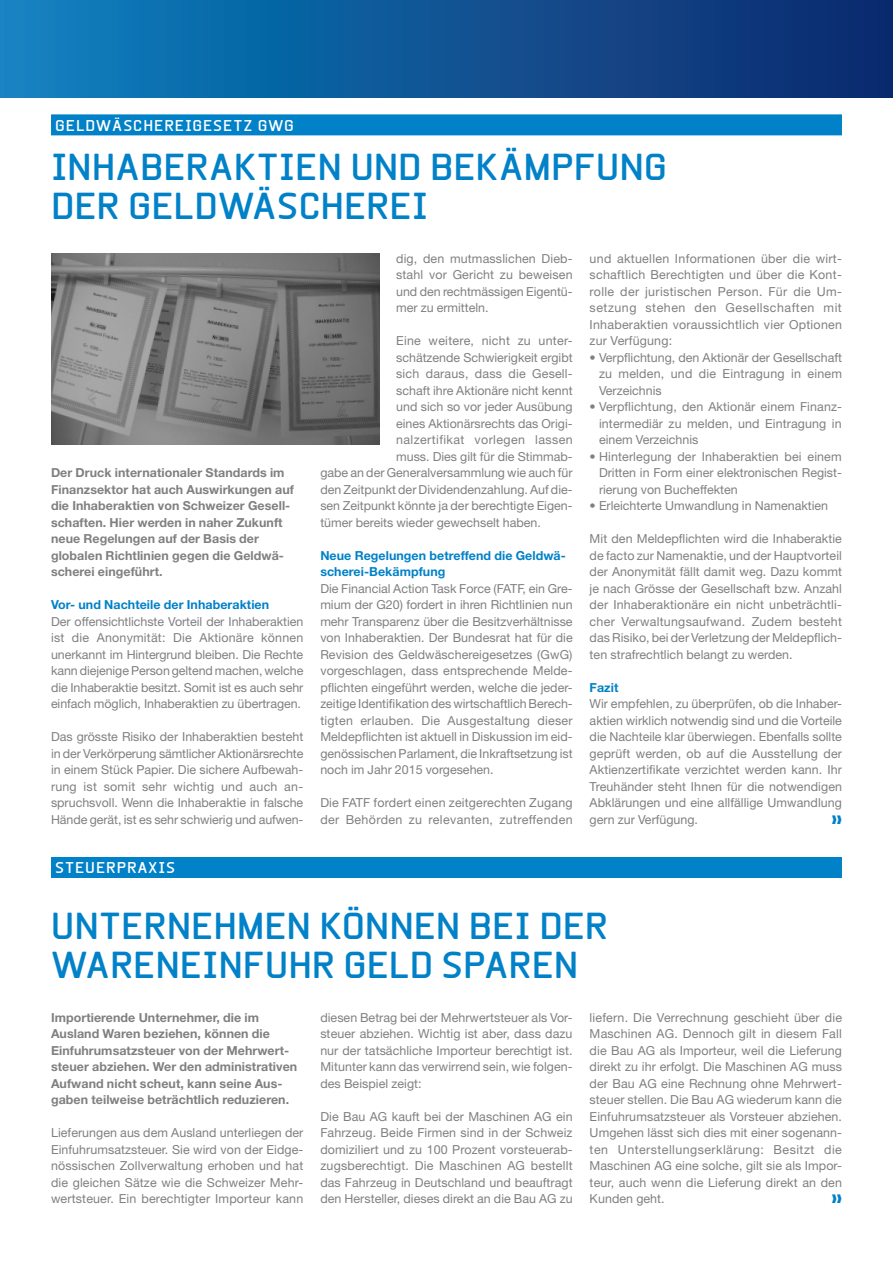
<style>
.page{position:relative;width:893px;height:1263px;background:#fff}
.page>*{position:absolute;margin:0;border:0;box-sizing:border-box;transform-origin:0 0}
.t1{font:700 36px "Beta Sans";letter-spacing:-.005em;color:#0081c8}
.t2{font:700 15px "Beta Sans";letter-spacing:.06em;color:#fff}
.t3{font:12.45px/16.5px "Helvetica Neue LT Std";color:#808083;text-align:justify}
.t4{font:700 12.45px/16.5px "Helvetica Neue LT Std";letter-spacing:.005em;color:#808083}
.t5{font:700 12.45px/16.5px "Helvetica Neue LT Std";letter-spacing:.005em;color:#0081c8}
.t6{font:12.45px "Helvetica Neue LT Std";letter-spacing:.035em;color:#808083}
.t7{font:12.45px "Helvetica Neue LT Std";letter-spacing:.02em;color:#808083}
</style>
<div class="page">
<div style="left:0;top:0;width:893px;height:98px;background:linear-gradient(to right,#0f82c0,#0e286b)"></div>
<div style="left:51px;top:114px;width:791px;height:21px;background:#0081c8"></div>
<div style="left:51px;top:857px;width:791px;height:21px;background:#0081c8"></div>
<img style="left:51px;top:253px;width:328px;height:191px">
<p class="t2" style="left:55px;top:116px;width:110px">GELDWÄSCHERE</p>
<p class="t2" style="left:185px;top:116px;width:29px">IGESE</p>
<p class="t2" style="left:233px;top:116px;width:37px">TZ GWG</p>
<h1 class="t1" style="left:51px;top:146px;width:402px">INHABERAKTIEN UND BEK</h1>
<h1 class="t1" style="left:499px;top:146px;width:170px">ÄMPFUNG</h1>
<h1 class="t1" style="left:51px;top:185px;width:315px">DER GELDWÄSCHERE</h1>
<h1 class="t1" style="left:412px;top:185px;width:18px">I</h1>
<p class="t4" style="left:51px;top:464px;width:245px">Der Druck internationaler Standards im Finanzsektor hat auch Auswirkungen auf die Inhaberaktien von Schweizer Gesell&shy;schaften. Hier werden in naher Zukunft neue Regelungen auf der Basis der globalen Richtlinien gegen die Geldwä&shy;scherei eingeführt.</p>
<p class="t5" style="left:51px;top:596px;width:220px">Vor- und Nachteile der Inhaberaktien</p>
<p class="t3" style="left:51px;top:613px;width:254px">Der offensichtlichste Vorteil der Inhaberaktien ist die Anonymität: Die Aktionäre können unerkannt im Hintergrund bleiben. Die Rechte kann diejenige Person geltend machen, welche die Inhaberaktie besitzt. Somit ist es auch sehr einfach möglich, Inhaberaktien zu übertragen.</p>
<p class="t3" style="left:51px;top:728px;width:254px">Das grösste Risiko der Inhaberaktien besteht in der Verkörperung sämtlicher Aktionärsrechte in einem Stück Papier. Die sichere Aufbewah&shy;rung ist somit sehr wichtig und auch an&shy;spruchsvoll. Wenn die Inhaberaktie in falsche Hände gerät, ist es sehr schwierig und aufwen-</p>
<p class="t2" style="left:55px;top:859px;width:31px">STEUERPR</p>
<p class="t2" style="left:137px;top:859px;width:37px">AXIS</p>
<p class="t3" style="left:396px;top:250px;width:178px">dig, den mutmasslichen Dieb&shy;stahl vor Gericht zu beweisen und den rechtmässigen Eigentü&shy;mer zu ermitteln.</p>
<p class="t7" style="left:396px;top:333px;width:178px">Eine weitere, nicht zu unter-</p>
<p class="t3" style="left:396px;top:349px;width:178px">schätzende Schwierigkeit ergibt</p>
<p class="t3" style="left:396px;top:365px;width:178px">sich daraus, dass die Gesell-</p>
<p class="t3" style="left:396px;top:382px;width:178px">schaft ihre Aktionäre nicht kennt</p>
<p class="t3" style="left:396px;top:398px;width:178px">und sich so vor jeder Ausübung</p>
<p class="t3" style="left:396px;top:415px;width:178px">eines Aktionärsrechts das Origi-</p>
<p class="t6" style="left:396px;top:432px;width:178px">nalzertifikat vorlegen lassen</p>
<p class="t3" style="left:396px;top:448px;width:178px">muss. Dies gilt für die Stimmab-</p>
<p class="t3" style="left:320px;top:464px;width:254px">gabe an der Generalversammlung wie auch für</p>
<p class="t3" style="left:320px;top:481px;width:254px">den Zeitpunkt der Dividendenzahlung. Auf die-</p>
<p class="t3" style="left:320px;top:497px;width:254px">sen Zeitpunkt könnte ja der berechtigte Eigen-</p>
<p class="t3" style="left:320px;top:514px;width:222px">tümer bereits wieder gewechselt haben.</p>
<p class="t5" style="left:320px;top:547px;width:247px">Neue Regelungen betreffend die Geldwä&shy;scherei-Bekämpfung</p>
<p class="t3" style="left:320px;top:580px;width:254px">Die Financial Action Task Force (FATF, ein Gre&shy;mium der G20) fordert in ihren Richtlinien nun mehr Transparenz über die Besitzverhältnisse von Inhaberaktien. Der Bundesrat hat für die Revision des Geldwäschereigesetzes (GwG) vorgeschlagen, dass entsprechende Melde&shy;pflichten eingeführt werden, welche die jeder&shy;zeitige Identifikation des wirtschaftlich Berech&shy;tigten erlauben. Die Ausgestaltung dieser Meldepflichten ist aktuell in Diskussion im eid&shy;genössischen Parlament, die Inkraftsetzung ist noch im Jahr 2015 vorgesehen.</p>
<p class="t3" style="left:320px;top:794px;width:254px">Die FATF fordert einen zeitgerechten Zugang der Behörden zu relevanten, zutreffenden</p>
<p class="t3" style="left:590px;top:250px;width:254px">und aktuellen Informationen über die wirt&shy;schaftlich Berechtigten und über die Kont&shy;rolle der juristischen Person. Für die Um&shy;setzung stehen den Gesellschaften mit Inhaberaktien voraussichtlich vier Optionen zur Verfügung:</p>
<p class="t3" style="left:599px;top:349px;width:244px;text-indent:-9px">• Verpflichtung, den Aktionär der Gesellschaft zu melden, und die Eintragung in einem Verzeichnis</p>
<p class="t3" style="left:599px;top:398px;width:245px;text-indent:-9px">• Verpflichtung, den Aktionär einem Finanz&shy;intermediär zu melden, und Eintragung in einem Verzeichnis</p>
<p class="t3" style="left:599px;top:448px;width:244px;text-indent:-9px">• Hinterlegung der Inhaberaktien bei einem Dritten in Form einer elektronischen Regist&shy;rierung von Bucheffekten</p>
<p class="t3" style="left:590px;top:497px;width:240px">• Erleichterte Umwandlung in Namenaktien</p>
<p class="t3" style="left:590px;top:530px;width:254px">Mit den Meldepflichten wird die Inhaberaktie de facto zur Namenaktie, und der Hauptvorteil der Anonymität fällt damit weg. Dazu kommt je nach Grösse der Gesellschaft bzw. Anzahl der Inhaberaktionäre ein nicht unbeträchtli&shy;cher Verwaltungsaufwand. Zudem besteht das Risiko, bei der Verletzung der Meldepflich&shy;ten strafrechtlich belangt zu werden.</p>
<p class="t5" style="left:590px;top:679px;width:30px">Fazit</p>
<p class="t3" style="left:590px;top:695px;width:254px">Wir empfehlen, zu überprüfen, ob die Inhaber&shy;aktien wirklich notwendig sind und die Vorteile die Nachteile klar überwiegen. Ebenfalls sollte geprüft werden, ob auf die Ausstellung der Aktienzertifikate verzichtet werden kann. Ihr Treuhänder steht Ihnen für die notwendigen Abklärungen und eine allfällige Umwandlung gern zur Verfügung.</p>
<h1 class="t1" style="left:51px;top:905px;width:94px">UNTERNE</h1>
<h1 class="t1" style="left:213px;top:905px;width:176px">HMEN KÖNNEN</h1>
<h1 class="t1" style="left:469px;top:905px;width:115px">BEI DER</h1>
<h1 class="t1" style="left:51px;top:944px;width:82px">WARENE</h1>
<h1 class="t1" style="left:202px;top:944px;width:329px">INFUHR GELD SPAREN</h1>
<p class="t4" style="left:51px;top:1009px;width:248px">Importierende Unternehmer, die im Ausland Waren beziehen, können die Einfuhrumsatzsteuer von der Mehrwert&shy;steuer abziehen. Wer den administrativen Aufwand nicht scheut, kann seine Aus&shy;gaben teilweise beträchtlich reduzieren.</p>
<p class="t3" style="left:51px;top:1124px;width:254px">Lieferungen aus dem Ausland unterliegen der Einfuhrumsatzsteuer. Sie wird von der Eidge&shy;nössischen Zollverwaltung erhoben und hat die gleichen Sätze wie die Schweizer Mehr&shy;wertsteuer. Ein berechtigter Importeur kann</p>
<p class="t3" style="left:320px;top:1009px;width:254px">diesen Betrag bei der Mehrwertsteuer als Vor&shy;steuer abziehen. Wichtig ist aber, dass dazu nur der tatsächliche Importeur berechtigt ist.<br>Mitunter kann das verwirrend sein, wie folgen&shy;des Beispiel zeigt:</p>
<p class="t3" style="left:320px;top:1108px;width:254px">Die Bau AG kauft bei der Maschinen AG ein Fahrzeug. Beide Firmen sind in der Schweiz domiziliert und zu 100 Prozent vorsteuerab&shy;zugsberechtigt. Die Maschinen AG bestellt das Fahrzeug in Deutschland und beauftragt den Hersteller, dieses direkt an die Bau AG zu</p>
<p class="t3" style="left:590px;top:1009px;width:254px">liefern. Die Verrechnung geschieht über die Maschinen AG. Dennoch gilt in diesem Fall die Bau AG als Importeur, weil die Lieferung direkt zu ihr erfolgt. Die Maschinen AG muss der Bau AG eine Rechnung ohne Mehrwert&shy;steuer stellen. Die Bau AG wiederum kann die Einfuhrumsatzsteuer als Vorsteuer abziehen.<br>Umgehen lässt sich dies mit einer sogenann&shy;ten Unterstellungserklärung: Besitzt die Maschinen AG eine solche, gilt sie als Impor&shy;teur, auch wenn die Lieferung direkt an den Kunden geht.</p>
</div>
